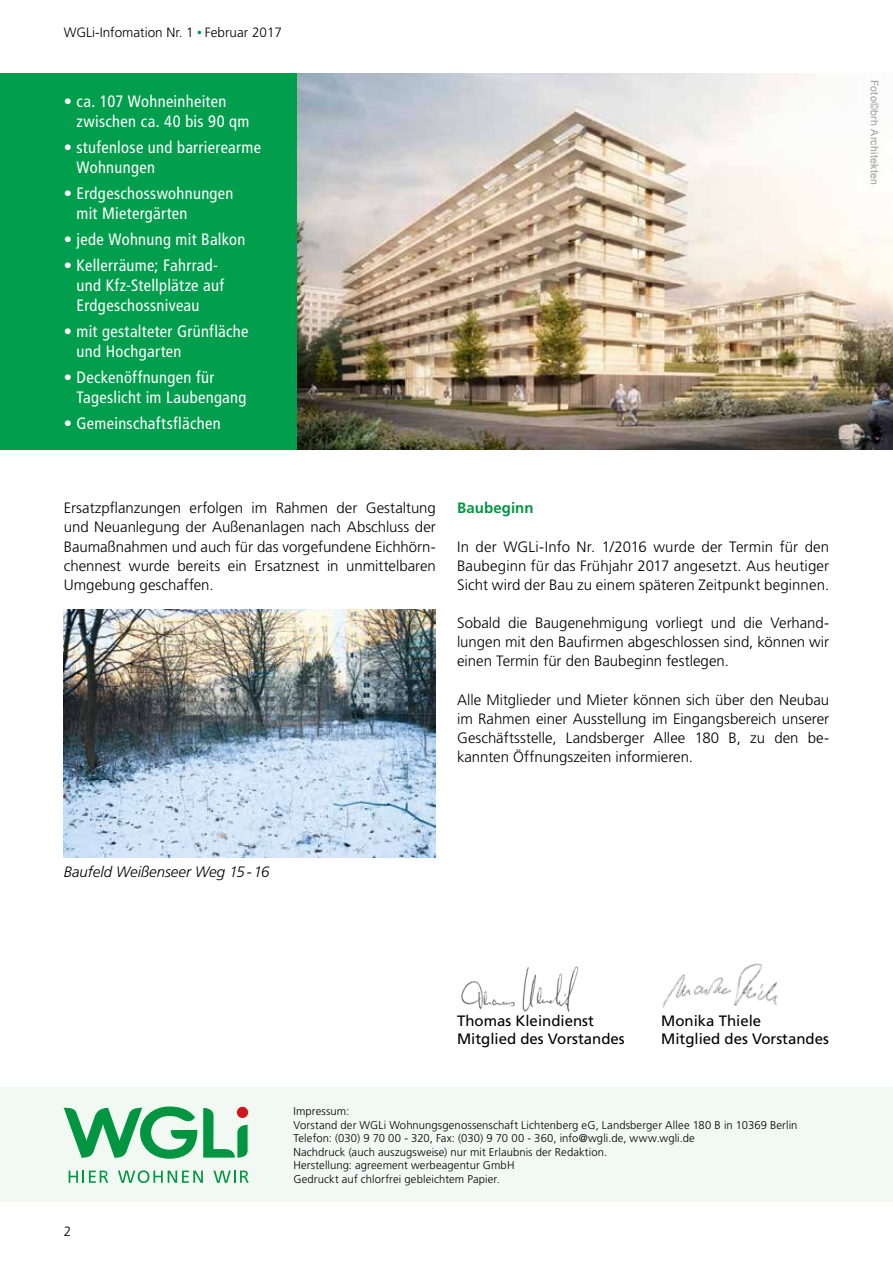
<style>
.page{position:relative;width:893px;height:1263px;background:#fff}
.page>*{position:absolute;margin:0;border:0;box-sizing:border-box;transform-origin:0 0}
.t1{font:condensed 16.5px/19.8px "Frutiger LT Std";letter-spacing:.02em;color:#fff}
.t2{font:300 15px/19.2px "Frutiger LT Std";color:#000;text-align:justify}
.t3{font:15px/18px "Frutiger LT Std";color:#000}
.t4{font:italic 300 15px "Frutiger LT Std";letter-spacing:-.005em;color:#000}
.t5{font:700 15px "Frutiger LT Std";letter-spacing:.005em;color:#009641}
.t6{font:300 13.5px "Frutiger LT Std";color:#000}
.t7{font:300 11.25px/13.6px "Frutiger LT Std";letter-spacing:.01em;color:#000}
.t8{font:10.5px "Arial";letter-spacing:.025em;color:#9d9d9c}
</style>
<div class="page">
<div style="left:0;top:1087px;width:893px;height:115px;background:#f2f8f2"></div>
<svg style="left:64px;top:1106px;width:184px;height:53px"></svg>
<div style="left:237px;top:1107px;width:11px;height:11px;background:#cd171a;border-radius:50%"></div>
<svg style="left:69px;top:1170px;width:39px;height:13px"></svg>
<svg style="left:118px;top:1170px;width:85px;height:13px"></svg>
<svg style="left:213px;top:1170px;width:36px;height:13px"></svg>
<img style="left:461px;top:966px;width:118px;height:46px">
<img style="left:662px;top:963px;width:116px;height:45px">
<div style="left:0;top:73px;width:298px;height:377px;background:#009e4d"></div>
<img style="left:298px;top:73px;width:595px;height:376px">
<img style="left:64px;top:610px;width:372px;height:248px">
<p class="t6" style="left:64px;top:25px;width:220px">WGLi-Infomation Nr. 1 Februar 2017</p>
<p class="t1" style="left:77px;top:91px;width:174px;text-indent:-13px">• ca. 107 Wohneinheiten zwischen ca. 40 bis 90 qm</p>
<p class="t1" style="left:77px;top:137px;width:186px;text-indent:-13px">• stufenlose und barrierearme<br>Wohnungen</p>
<p class="t1" style="left:77px;top:183px;width:159px;text-indent:-13px">• Erdgeschosswohnungen mit Mietergärten</p>
<p class="t1" style="left:64px;top:229px;width:183px">• jede Wohnung mit Balkon</p>
<p class="t1" style="left:77px;top:255px;width:149px;text-indent:-13px">• Kellerräume; Fahrrad&shy;und Kfz-Stellplätze auf<br>Erdgeschossniveau</p>
<p class="t1" style="left:77px;top:321px;width:173px;text-indent:-13px">• mit gestalteter Grünfläche und Hochgarten</p>
<p class="t1" style="left:77px;top:367px;width:171px;text-indent:-13px">• Deckenöffnungen für<br>Tageslicht im Laubengang</p>
<p class="t1" style="left:64px;top:413px;width:158px">• Gemeinschaftsflächen</p>
<p class="t2" style="left:64px;top:499px;width:374px">Ersatzpflanzungen erfolgen im Rahmen der Gestaltung und Neuanlegung der Außenanlagen nach Abschluss der Baumaßnahmen und auch für das vorgefundene Eichhörn&shy;chennest wurde bereits ein Ersatznest in unmittelbaren Umgebung geschaffen.</p>
<p class="t5" style="left:457px;top:499px;width:78px">Baubeginn</p>
<p class="t2" style="left:457px;top:537px;width:374px">In der WGLi-Info Nr. 1/2016 wurde der Termin für den Baubeginn für das Frühjahr 2017 angesetzt. Aus heutiger Sicht wird der Bau zu einem späteren Zeitpunkt beginnen.</p>
<p class="t2" style="left:457px;top:613px;width:374px">Sobald die Baugenehmigung vorliegt und die Verhand&shy;lungen mit den Baufirmen abgeschlossen sind, können wir einen Termin für den Baubeginn festlegen.</p>
<p class="t2" style="left:457px;top:690px;width:374px">Alle Mitglieder und Mieter können sich über den Neubau im Rahmen einer Ausstellung im Eingangsbereich unserer Geschäftsstelle, Landsberger Allee 180 B, zu den be&shy;kannten Öffnungszeiten informieren.</p>
<p class="t4" style="left:64px;top:863px;width:207px">Baufeld Weißenseer Weg 15-16</p>
<p class="t8" style="left:881px;top:80px;width:106px;rotate:90deg">Foto©brh Architekten</p>
<p class="t6" style="left:64px;top:1224px;width:9px">2</p>
<p class="t3" style="left:457px;top:1012px;width:169px">Thomas Kleindienst<br>Mitglied des Vorstandes</p>
<p class="t3" style="left:661px;top:1012px;width:169px">Monika Thiele<br>Mitglied des Vorstandes</p>
<p class="t7" style="left:293px;top:1104px;width:506px">Impressum:<br>Vorstand der WGLi Wohnungsgenossenschaft Lichtenberg eG, Landsberger Allee 180 B in 10369 Berlin Telefon: (030) 9 70 00 - 320, Fax: (030) 9 70 00 - 360, info@wgli.de, www.wgli.de<br>Nachdruck (auch auszugsweise) nur mit Erlaubnis der Redaktion.<br>Herstellung: agreement werbeagentur GmbH<br>Gedruckt auf chlorfrei gebleichtem Papier.</p>
</div>
